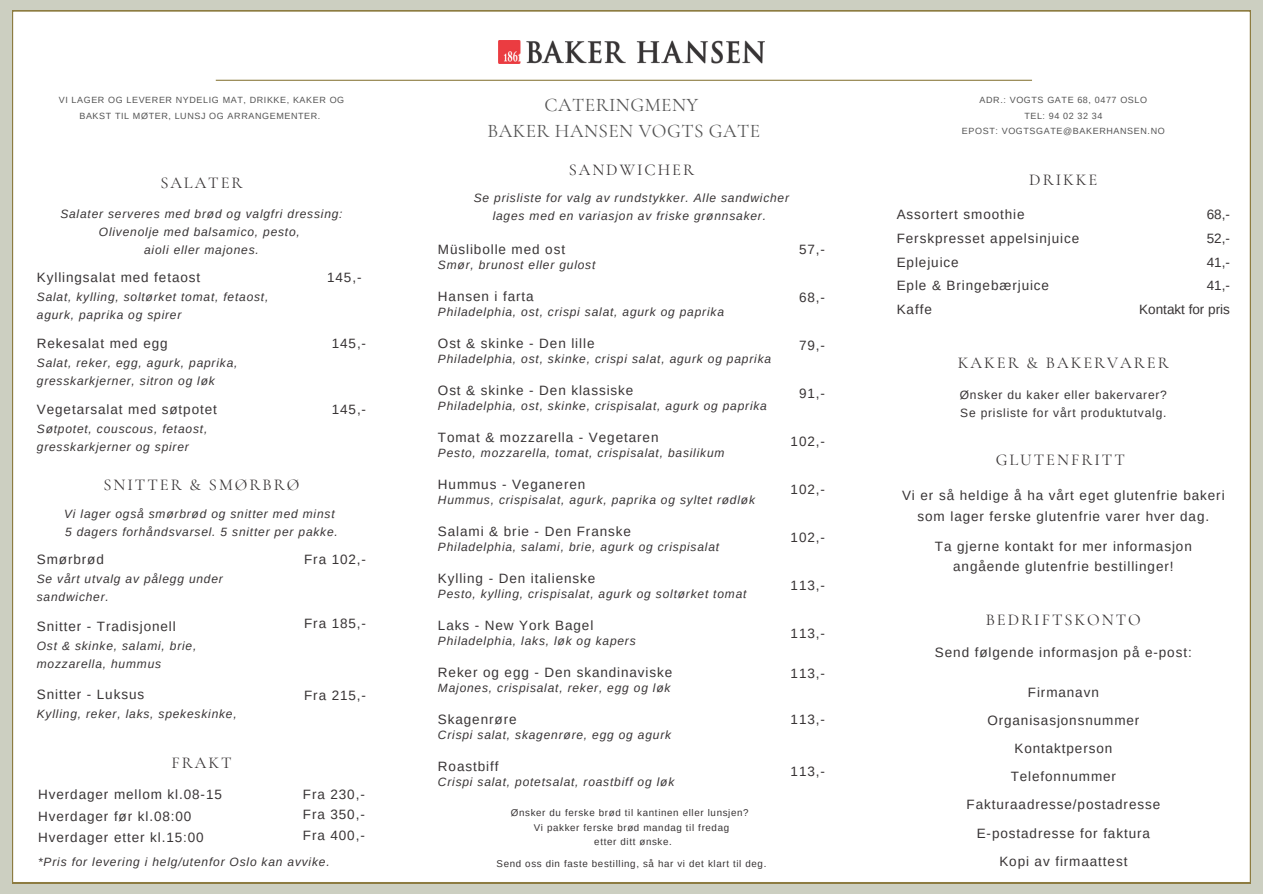
<style>
.page{position:relative;width:1263px;height:894px;background:#fff}
.page>*{position:absolute;margin:0;border:0;box-sizing:border-box;transform-origin:0 0}
.t1{font:19.2px/25.8px "Cormorant Garamond";letter-spacing:.025em;color:#545454;text-align:center}
.t2{font:16.5px "Cormorant Garamond";letter-spacing:.12em;color:#383435}
.t3{font:13.5px/28.2px "Arimo";letter-spacing:.065em;color:#383435;text-align:center}
.t4{font:13.5px/23.7px "Arimo";color:#383435;text-align:right}
.t5{font:italic 12px/18px "Arimo";letter-spacing:.065em;color:#383435}
.t6{font:12px/18px "Arimo";letter-spacing:.065em;color:#383435}
.t7{font:9.75px "Arimo";letter-spacing:.065em;color:#383435}
.t8{font:9px/15.8px "Arimo";letter-spacing:.07em;color:#545454;text-align:center}
</style>
<div class="page">
<div style="left:0;top:0;width:1263px;height:893px;background:#cccfc1"></div>
<div style="left:12px;top:11px;width:1239px;height:871px;background:#fff"></div>
<hr style="left:216px;top:80px;width:816px;height:1px;background:#8d7c41">
<img style="left:499px;top:41px;width:265px;height:22px">
<p class="t8" style="left:59px;top:92px;width:287px">VI LAGER OG LEVERER NYDELIG MAT, DRIKKE, KAKER OG<br>BAKST TIL MØTER, LUNSJ OG ARRANGEMENTER.</p>
<h2 class="t2" style="left:160px;top:173px;width:84px">SALATER</h2>
<p class="t5" style="left:60px;top:205px;width:284px;text-align:center">Salater serveres med brød og valgfri dressing:<br>Olivenolje med balsamico, pesto,<br>aioli eller majones.</p>
<p class="t3" style="left:37px;top:263px;width:165px">Kyllingsalat med fetaost</p>
<p class="t5" style="left:37px;top:287px;width:233px">Salat, kylling, soltørket tomat, fetaost, agurk, paprika og spirer</p>
<p class="t3" style="left:37px;top:329px;width:132px">Rekesalat med egg</p>
<p class="t5" style="left:37px;top:353px;width:202px">Salat, reker, egg, agurk, paprika, gresskarkjerner, sitron og løk</p>
<p class="t3" style="left:37px;top:395px;width:182px">Vegetarsalat med søtpotet</p>
<p class="t5" style="left:37px;top:419px;width:172px">Søtpotet, couscous, fetaost, gresskarkjerner og spirer</p>
<p class="t3" style="left:327px;top:263px;width:36px">145,-</p>
<p class="t3" style="left:332px;top:329px;width:36px">145,-</p>
<p class="t3" style="left:332px;top:395px;width:36px">145,-</p>
<h2 class="t2" style="left:103px;top:474px;width:198px">SNITTER &amp; SMØRBRØ</h2>
<p class="t5" style="left:64px;top:504px;width:275px">Vi lager også smørbrød og snitter med minst<br>5 dagers forhåndsvarsel. 5 snitter per pakke.</p>
<p class="t3" style="left:37px;top:545px;width:69px">Smørbrød</p>
<p class="t5" style="left:37px;top:570px;width:188px">Se vårt utvalg av pålegg under sandwicher.</p>
<p class="t3" style="left:37px;top:612px;width:141px">Snitter - Tradisjonell</p>
<p class="t5" style="left:37px;top:637px;width:161px">Ost &amp; skinke, salami, brie, mozzarella, hummus</p>
<p class="t3" style="left:37px;top:679px;width:109px">Snitter - Luksus</p>
<p class="t5" style="left:37px;top:704px;width:201px">Kylling, reker, laks, spekeskinke,</p>
<p class="t3" style="left:304px;top:544px;width:64px">Fra 102,-</p>
<p class="t3" style="left:304px;top:608px;width:64px">Fra 185,-</p>
<p class="t3" style="left:304px;top:680px;width:64px">Fra 215,-</p>
<h2 class="t2" style="left:171px;top:752px;width:62px">FRAKT</h2>
<p class="t3" style="left:38px;top:784px;width:185px;line-height:21px;text-align:left">Hverdager mellom kl.08-15<br>Hverdager før kl.08:00<br>Hverdager etter kl.15:00</p>
<p class="t5" style="left:38px;top:852px;width:293px">*Pris for levering i helg/utenfor Oslo kan avvike.</p>
<p class="t3" style="left:303px;top:784px;width:64px;line-height:20.2px;text-align:justify">Fra 230,- Fra 350,- Fra 400,-</p>
<h1 class="t1" style="left:488px;top:92px;width:274px">CATERINGMENY<br>BAKER HANSEN VOGTS GATE</h1>
<h2 class="t2" style="left:569px;top:160px;width:127px">SANDWICHER</h2>
<p class="t5" style="left:474px;top:189px;width:317px;text-align:center">Se prisliste for valg av rundstykker. Alle sandwicher lages med en variasjon av friske grønnsaker.</p>
<p class="t3" style="left:438px;top:235px;width:129px">Müslibolle med ost</p>
<p class="t5" style="left:438px;top:255px;width:159px">Smør, brunost eller gulost</p>
<p class="t3" style="left:438px;top:282px;width:97px">Hansen i farta</p>
<p class="t5" style="left:438px;top:302px;width:288px">Philadelphia, ost, crispi salat, agurk og paprika</p>
<p class="t3" style="left:438px;top:329px;width:158px">Ost &amp; skinke - Den lille</p>
<p class="t5" style="left:438px;top:349px;width:335px">Philadelphia, ost, skinke, crispi salat, agurk og paprika</p>
<p class="t3" style="left:438px;top:376px;width:197px">Ost &amp; skinke - Den klassiske</p>
<p class="t5" style="left:438px;top:396px;width:331px">Philadelphia, ost, skinke, crispisalat, agurk og paprika</p>
<p class="t3" style="left:438px;top:423px;width:222px">Tomat &amp; mozzarella - Vegetaren</p>
<p class="t5" style="left:438px;top:443px;width:288px">Pesto, mozzarella, tomat, crispisalat, basilikum</p>
<p class="t3" style="left:438px;top:470px;width:149px">Hummus - Veganeren</p>
<p class="t5" style="left:438px;top:490px;width:319px">Hummus, crispisalat, agurk, paprika og syltet rødløk</p>
<p class="t3" style="left:438px;top:517px;width:195px">Salami &amp; brie - Den Franske</p>
<p class="t5" style="left:438px;top:537px;width:283px">Philadelphia, salami, brie, agurk og crispisalat</p>
<p class="t3" style="left:438px;top:564px;width:159px">Kylling - Den italienske</p>
<p class="t5" style="left:438px;top:584px;width:310px">Pesto, kylling, crispisalat, agurk og soltørket tomat</p>
<p class="t3" style="left:438px;top:611px;width:157px">Laks - New York Bagel</p>
<p class="t5" style="left:438px;top:631px;width:199px">Philadelphia, laks, løk og kapers</p>
<p class="t3" style="left:438px;top:658px;width:236px">Reker og egg - Den skandinaviske</p>
<p class="t5" style="left:438px;top:678px;width:234px">Majones, crispisalat, reker, egg og løk</p>
<p class="t3" style="left:438px;top:705px;width:80px">Skagenrøre</p>
<p class="t5" style="left:438px;top:725px;width:235px">Crispi salat, skagenrøre, egg og agurk</p>
<p class="t3" style="left:438px;top:752px;width:62px">Roastbiff</p>
<p class="t5" style="left:438px;top:772px;width:238px">Crispi salat, potetsalat, roastbiff og løk</p>
<p class="t7" style="left:511px;top:807px;width:239px">Ønsker du ferske brød til kantinen eller lunsjen?</p>
<p class="t7" style="left:534px;top:821px;width:197px">Vi pakker ferske brød mandag til fredag</p>
<p class="t7" style="left:594px;top:836px;width:79px">etter ditt ønske.</p>
<p class="t7" style="left:496px;top:858px;width:271px">Send oss din faste bestilling, så har vi det klart til deg.</p>
<p class="t3" style="left:799px;top:235px;width:27px">57,-</p>
<p class="t3" style="left:799px;top:283px;width:27px">68,-</p>
<p class="t3" style="left:799px;top:331px;width:27px">79,-</p>
<p class="t3" style="left:799px;top:379px;width:27px">91,-</p>
<p class="t3" style="left:791px;top:427px;width:36px">102,-</p>
<p class="t3" style="left:791px;top:475px;width:36px">102,-</p>
<p class="t3" style="left:791px;top:523px;width:36px">102,-</p>
<p class="t3" style="left:791px;top:571px;width:36px">113,-</p>
<p class="t3" style="left:791px;top:619px;width:36px">113,-</p>
<p class="t3" style="left:791px;top:659px;width:36px">113,-</p>
<p class="t3" style="left:791px;top:705px;width:36px">113,-</p>
<p class="t3" style="left:791px;top:757px;width:36px">113,-</p>
<p class="t8" style="left:962px;top:92px;width:204px">ADR.: VOGTS GATE 68, 0477 OSLO<br>TEL: 94 02 32 34<br>EPOST: VOGTSGATE@BAKERHANSEN.NO</p>
<h2 class="t2" style="left:1029px;top:169px;width:70px">DRIKKE</h2>
<p class="t3" style="left:897px;top:202px;width:184px;line-height:23.7px;text-align:left">Assortert smoothie<br>Ferskpresset appelsinjuice<br>Eplejuice<br>Eple &amp; Bringebærjuice<br>Kaffe</p>
<p class="t4" style="left:1139px;top:202px;width:92px">68,-<br>52,-<br>41,-<br>41,-<br>Kontakt for pris</p>
<h2 class="t2" style="left:958px;top:352px;width:212px">KAKER &amp; BAKERVARER</h2>
<p class="t6" style="left:960px;top:386px;width:209px">Ønsker du kaker eller bakervarer?<br>Se prisliste for vårt produktutvalg.</p>
<h2 class="t2" style="left:996px;top:450px;width:131px">GLUTENFRITT</h2>
<p class="t3" style="left:902px;top:485px;width:324px;line-height:20.2px">Vi er så heldige å ha vårt eget glutenfrie bakeri som lager ferske glutenfrie varer hver dag.</p>
<p class="t3" style="left:935px;top:536px;width:258px;line-height:20.2px">Ta gjerne kontakt for mer informasjon angående glutenfrie bestillinger!</p>
<h2 class="t2" style="left:986px;top:610px;width:157px">BEDRIFTSKONTO</h2>
<p class="t3" style="left:935px;top:638px;width:258px">Send følgende informasjon på e-post:</p>
<p class="t3" style="left:966px;top:677px;width:195px">Firmanavn<br>Organisasjonsnummer<br>Kontaktperson<br>Telefonnummer<br>Fakturaadresse/postadresse<br>E-postadresse for faktura<br>Kopi av firmaattest</p>
</div>
